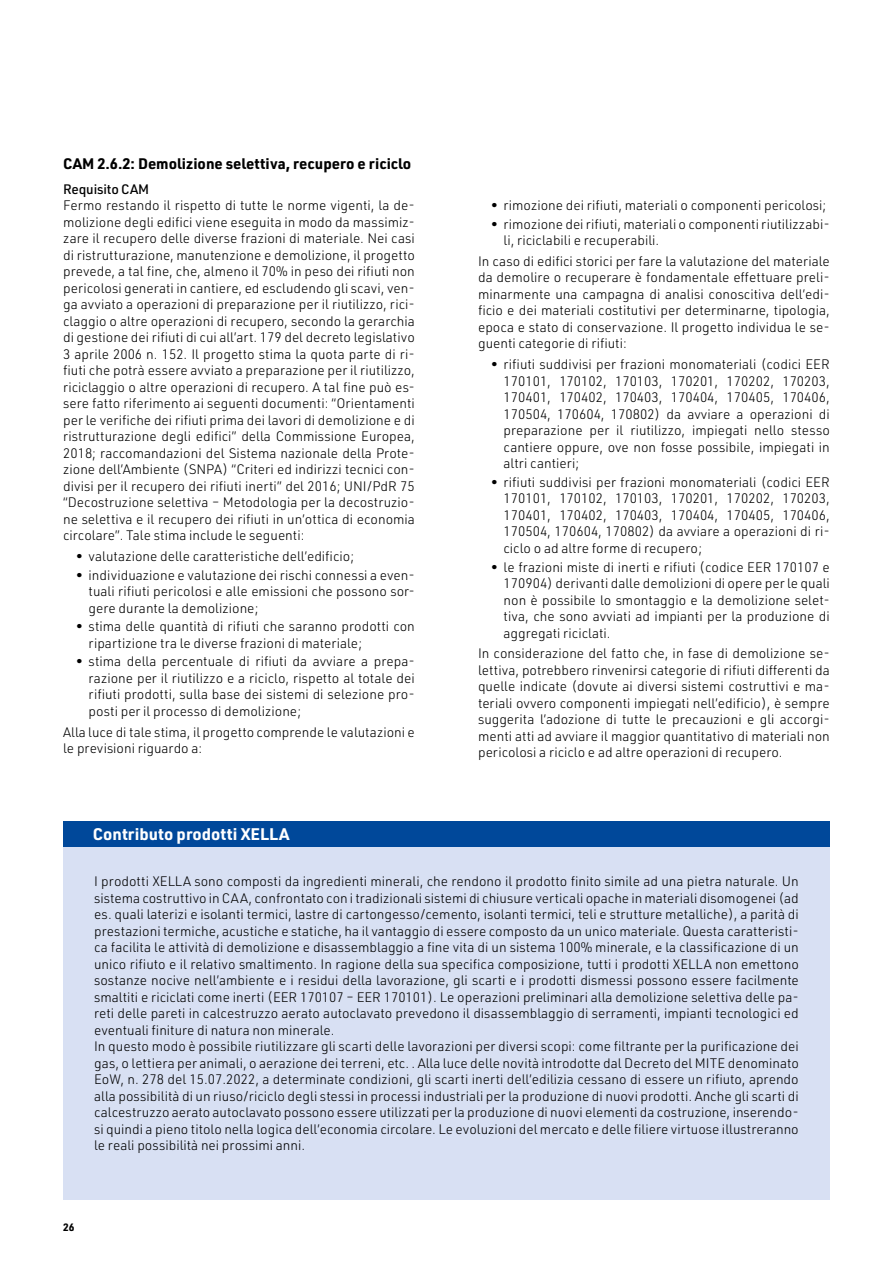
<style>
.page{position:relative;width:893px;height:1263px;background:#fff}
.page>*{position:absolute;margin:0;border:0;box-sizing:border-box;transform-origin:0 0}
.t1{font:700 16.5px "URWDIN";color:#fff}
.H3_Titolo_paragrafo{font:700 15px "URWDIN";color:#000}
.Testo_base_9_11{font:300 13.5px/16.5px "URWDIN";color:#000;text-align:justify}
.H5_Titoletto{font:500 13.5px "URWDIN";letter-spacing:-.01em;color:#000}
.t2{font:700 10.5px "URWDIN";color:#000}
</style>
<div class="page">
<div style="left:63px;top:821px;width:767px;height:379px;background:#d8e0f3"></div>
<div style="left:63px;top:821px;width:767px;height:25px;background:#00489a"></div>
<p class="H3_Titolo_paragrafo" style="left:63px;top:153px;width:350px">CAM 2.6.2: Demolizione selettiva, recupero e riciclo</p>
<p class="H5_Titoletto" style="left:63px;top:180px;width:87px">Requisito CAM</p>
<p class="Testo_base_9_11" style="left:63px;top:197px;width:353px">Fermo restando il rispetto di tutte le norme vigenti, la de&shy;molizione degli edifici viene eseguita in modo da massimiz&shy;zare il recupero delle diverse frazioni di materiale. Nei casi di ristrutturazione, manutenzione e demolizione, il progetto prevede, a tal fine, che, almeno il 70% in peso dei rifiuti non pericolosi generati in cantiere, ed escludendo gli scavi, ven&shy;ga avviato a operazioni di preparazione per il riutilizzo, rici&shy;claggio o altre operazioni di recupero, secondo la gerarchia di gestione dei rifiuti di cui all’art. 179 del decreto legislativo 3 aprile 2006 n. 152. Il progetto stima la quota parte di ri&shy;fiuti che potrà essere avviato a preparazione per il riutilizzo, riciclaggio o altre operazioni di recupero. A tal fine può es&shy;sere fatto riferimento ai seguenti documenti: “Orientamenti per le verifiche dei rifiuti prima dei lavori di demolizione e di ristrutturazione degli edifici” della Commissione Europea, 2018; raccomandazioni del Sistema nazionale della Prote&shy;zione dell’Ambiente (SNPA) “Criteri ed indirizzi tecnici con&shy;divisi per il recupero dei rifiuti inerti” del 2016; UNI/PdR 75 “Decostruzione selettiva – Metodologia per la decostruzio&shy;ne selettiva e il recupero dei rifiuti in un’ottica di economia circolare”. Tale stima include le seguenti:</p>
<p class="Testo_base_9_11" style="left:76px;top:547px;width:280px">• valutazione delle caratteristiche dell’edificio;</p>
<p class="Testo_base_9_11" style="left:89px;top:566px;width:328px;text-indent:-13px">• individuazione e valutazione dei rischi connessi a even&shy;tuali rifiuti pericolosi e alle emissioni che possono sor&shy;gere durante la demolizione;</p>
<p class="Testo_base_9_11" style="left:89px;top:618px;width:328px;text-indent:-13px">• stima delle quantità di rifiuti che saranno prodotti con ripartizione tra le diverse frazioni di materiale;</p>
<p class="Testo_base_9_11" style="left:89px;top:653px;width:328px;text-indent:-13px">• stima della percentuale di rifiuti da avviare a prepa&shy;razione per il riutilizzo e a riciclo, rispetto al totale dei rifiuti prodotti, sulla base dei sistemi di selezione pro&shy;posti per il processo di demolizione;</p>
<p class="Testo_base_9_11" style="left:63px;top:723px;width:353px">Alla luce di tale stima, il progetto comprende le valutazioni e le previsioni riguardo a:</p>
<p class="t1" style="left:93px;top:822px;width:198px">Contributo prodotti XELLA</p>
<p class="Testo_base_9_11" style="left:491px;top:197px;width:337px">• rimozione dei rifiuti, materiali o componenti pericolosi;</p>
<p class="Testo_base_9_11" style="left:504px;top:215px;width:328px;text-indent:-13px">• rimozione dei rifiuti, materiali o componenti riutilizzabi&shy;li, riciclabili e recuperabili.</p>
<p class="Testo_base_9_11" style="left:478px;top:253px;width:353px">In caso di edifici storici per fare la valutazione del materiale da demolire o recuperare è fondamentale effettuare preli&shy;minarmente una campagna di analisi conoscitiva dell’edi&shy;ficio e dei materiali costitutivi per determinarne, tipologia, epoca e stato di conservazione. Il progetto individua le se&shy;guenti categorie di rifiuti:</p>
<p class="Testo_base_9_11" style="left:504px;top:356px;width:328px;text-indent:-13px">• rifiuti suddivisi per frazioni monomateriali (codici EER 170101, 170102, 170103, 170201, 170202, 170203, 170401, 170402, 170403, 170404, 170405, 170406, 170504, 170604, 170802) da avviare a operazioni di preparazione per il riutilizzo, impiegati nello stesso cantiere oppure, ove non fosse possibile, impiegati in altri cantieri;</p>
<p class="Testo_base_9_11" style="left:504px;top:473px;width:328px;text-indent:-13px">• rifiuti suddivisi per frazioni monomateriali (codici EER 170101, 170102, 170103, 170201, 170202, 170203, 170401, 170402, 170403, 170404, 170405, 170406, 170504, 170604, 170802) da avviare a operazioni di ri&shy;ciclo o ad altre forme di recupero;</p>
<p class="Testo_base_9_11" style="left:504px;top:558px;width:328px;text-indent:-13px">• le frazioni miste di inerti e rifiuti (codice EER 170107 e 170904) derivanti dalle demolizioni di opere per le quali non è possibile lo smontaggio e la demolizione selet&shy;tiva, che sono avviati ad impianti per la produzione di aggregati riciclati.</p>
<p class="Testo_base_9_11" style="left:478px;top:645px;width:353px">In considerazione del fatto che, in fase di demolizione se&shy;lettiva, potrebbero rinvenirsi categorie di rifiuti differenti da quelle indicate (dovute ai diversi sistemi costruttivi e ma&shy;teriali ovvero componenti impiegati nell’edificio), è sempre suggerita l’adozione di tutte le precauzioni e gli accorgi&shy;menti atti ad avviare il maggior quantitativo di materiali non pericolosi a riciclo e ad altre operazioni di recupero.</p>
<p class="Testo_base_9_11" style="left:94px;top:873px;width:706px">I prodotti XELLA sono composti da ingredienti minerali, che rendono il prodotto finito simile ad una pietra naturale. Un sistema costruttivo in CAA, confrontato con i tradizionali sistemi di chiusure verticali opache in materiali disomogenei (ad es. quali laterizi e isolanti termici, lastre di cartongesso/cemento, isolanti termici, teli e strutture metalliche), a parità di prestazioni termiche, acustiche e statiche, ha il vantaggio di essere composto da un unico materiale. Questa caratteristi&shy;ca facilita le attività di demolizione e disassemblaggio a fine vita di un sistema 100% minerale, e la classificazione di un unico rifiuto e il relativo smaltimento. In ragione della sua specifica composizione, tutti i prodotti XELLA non emettono sostanze nocive nell’ambiente e i residui della lavorazione, gli scarti e i prodotti dismessi possono essere facilmente smaltiti e riciclati come inerti (EER 170107 – EER 170101). Le operazioni preliminari alla demolizione selettiva delle pa&shy;reti delle pareti in calcestruzzo aerato autoclavato prevedono il disassemblaggio di serramenti, impianti tecnologici ed eventuali finiture di natura non minerale.</p>
<p class="Testo_base_9_11" style="left:94px;top:1038px;width:706px">In questo modo è possibile riutilizzare gli scarti delle lavorazioni per diversi scopi: come filtrante per la purificazione dei gas, o lettiera per animali, o aerazione dei terreni, etc. . Alla luce delle novità introdotte dal Decreto del MITE denominato EoW, n. 278 del 15.07.2022, a determinate condizioni, gli scarti inerti dell’edilizia cessano di essere un rifiuto, aprendo alla possibilità di un riuso/riciclo degli stessi in processi industriali per la produzione di nuovi prodotti. Anche gli scarti di calcestruzzo aerato autoclavato possono essere utilizzati per la produzione di nuovi elementi da costruzione, inserendo&shy;si quindi a pieno titolo nella logica dell’economia circolare. Le evoluzioni del mercato e delle filiere virtuose illustreranno le reali possibilità nei prossimi anni.</p>
<p class="t2" style="left:63px;top:1220px;width:13px">26</p>
</div>
